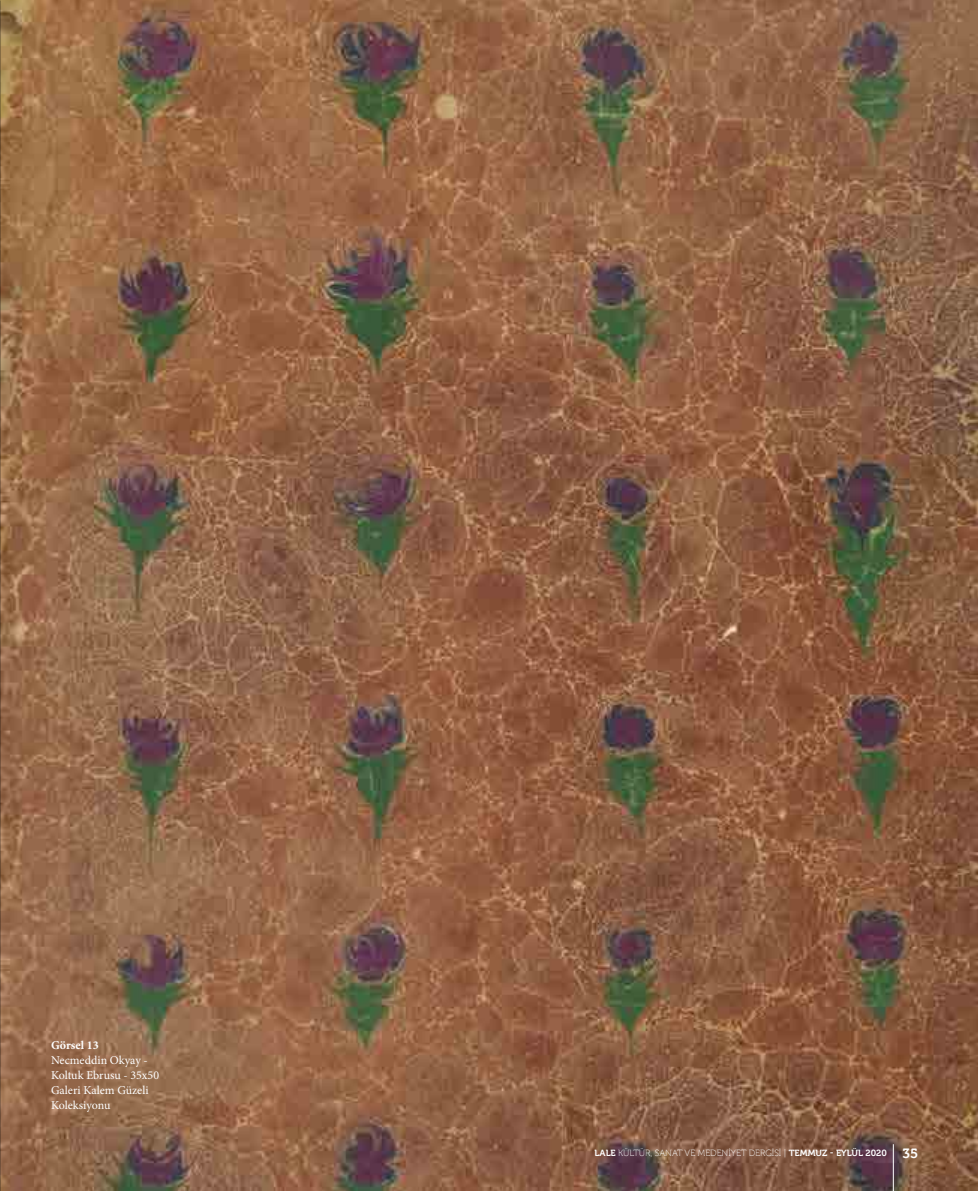
<style>
.page{position:relative;width:978px;height:1191px;background:#fff}
.page>*{position:absolute;margin:0;border:0;box-sizing:border-box;transform-origin:0 0}
.t1{font:12px/15px "Minion Pro";color:#fff}
.t2{font:700 12px "Minion Pro";color:#fff}
.t3{font:9px "Museo 100 EP";color:#fff}
.s1{font-family:"Museo 700 EP"}
.s2{font-family:"Museo 700 EP";font-size:13.5px}
</style>
<div class="page">
<img style="left:0;top:0;width:978px;height:1191px">
<hr style="left:893px;top:1144px;width:1px;height:47px;background:#fff">
<p class="t2" style="left:51px;top:1036px;width:49px">Görsel 13</p>
<p class="t1" style="left:51px;top:1052px;width:110px">Necmeddin Okyay -<br>Koltuk Ebrusu - 35x50<br>Galeri Kalem Güzeli<br>Koleksiyonu</p>
<p class="t3" style="left:594px;top:1148px;width:325px"><span class="s1">LALE</span> KÜLTÜR, SANAT VE MEDENİYET DERGİSİ | <span class="s1">TEMMUZ - EYLÜL 2020</span> <span class="s2">35</span></p>
</div>
